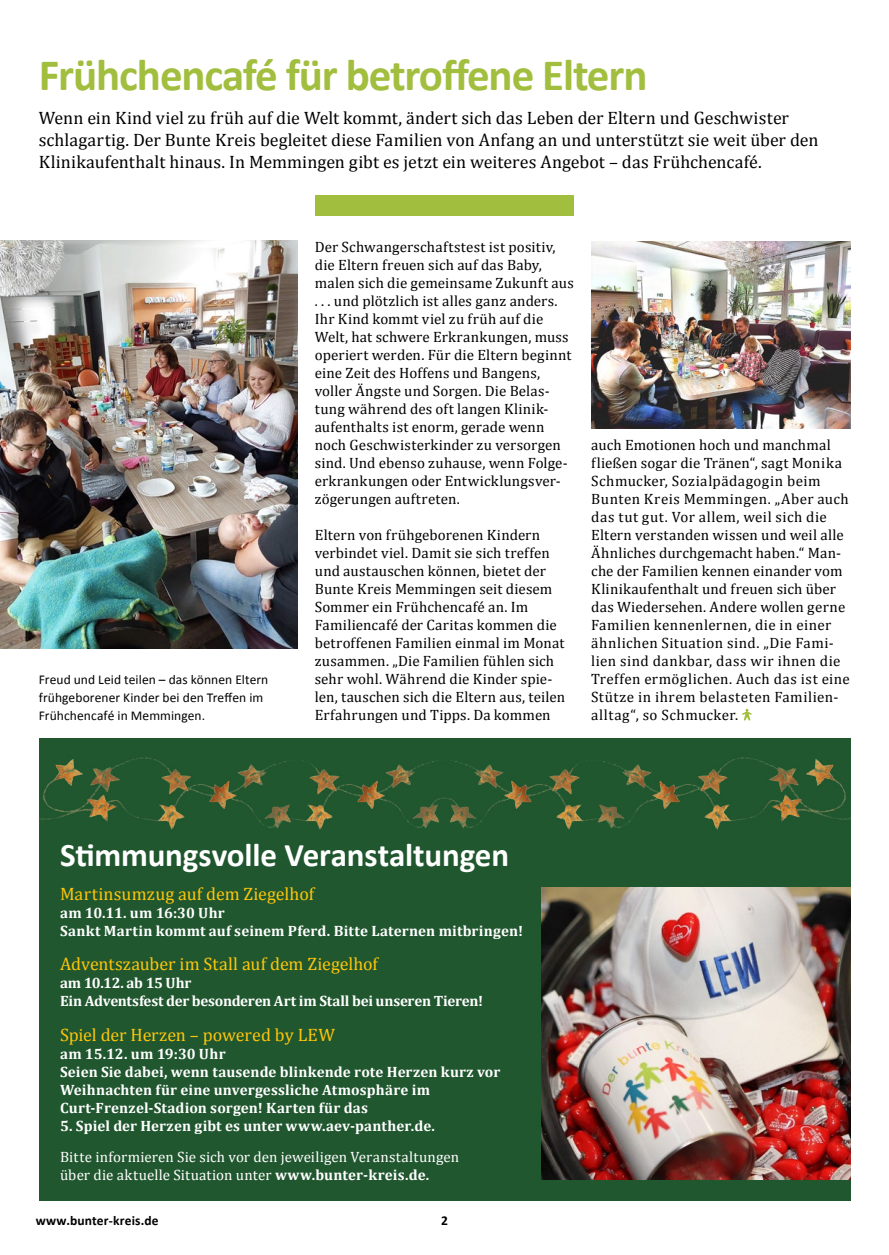
<style>
.page{position:relative;width:889px;height:1255px;background:#fff}
.page>*{position:absolute;margin:0;border:0;box-sizing:border-box;transform-origin:0 0}
.Gtx{font:700 45px "Calibri";letter-spacing:-.025em;color:#a2be3e}
.t1{font:700 33px "Calibri";letter-spacing:-.005em;color:#fff}
.t2{font:18px/21.6px "Cambria";color:#000}
.t3{font:18px "Cambria";letter-spacing:-.005em;color:#ffc60a}
.Gtx-2{font:15px/18px "Cambria";letter-spacing:.015em;color:#000}
.t4{font:700 15px/18px "Cambria";color:#fff}
.t5{font:15px/18px "Cambria";letter-spacing:.005em;color:#fff}
.BU{font:13.5px/18px "Calibri";letter-spacing:.005em;color:#000}
.t6{font:700 13.5px "Calibri";letter-spacing:.01em;color:#000}
.s1{font-weight:700}
</style>
<div class="page">
<div style="left:315px;top:196px;width:259px;height:20px;background:#a2be3e"></div>
<svg style="left:742px;top:708px;width:9px;height:12px"></svg>
<img style="left:0;top:240px;width:298px;height:408px">
<div style="left:39px;top:738px;width:811px;height:462px;background:#20572f"></div>
<img style="left:542px;top:887px;width:308px;height:292px">
<img style="left:591px;top:242px;width:259px;height:187px">
<img style="left:39px;top:757px;width:811px;height:73px">
<p class="Gtx" style="left:39px;top:43px;width:610px">Frühchencafé für betroffene Eltern</p>
<p class="t2" style="left:39px;top:107px;width:781px">Wenn ein Kind viel zu früh auf die Welt kommt, ändert sich das Leben der Eltern und Geschwister schlagartig. Der Bunte Kreis begleitet diese Familien von Anfang an und unterstützt sie weit über den<br>Klinikaufenthalt hinaus. In Memmingen gibt es jetzt ein weiteres Angebot – das Frühchencafé.</p>
<p class="BU" style="left:39px;top:670px;width:231px">Freud und Leid teilen – das können Eltern frühgeborener Kinder bei den Treffen im<br>Frühchencafé in Memmingen.</p>
<p class="Gtx-2" style="left:315px;top:238px;width:261px">Der Schwangerschaftstest ist positiv, die Eltern freuen sich auf das Baby, malen sich die gemeinsame Zukunft aus . . . und plötzlich ist alles ganz anders.<br>Ihr Kind kommt viel zu früh auf die Welt, hat schwere Erkrankungen, muss operiert werden. Für die Eltern beginnt eine Zeit des Hoffens und Bangens, voller Ängste und Sorgen. Die Belas&shy;tung während des oft langen Klinik&shy;aufenthalts ist enorm, gerade wenn noch Geschwisterkinder zu versorgen sind. Und ebenso zuhause, wenn Folge&shy;erkrankungen oder Entwicklungsver&shy;zögerungen auftreten.</p>
<p class="Gtx-2" style="left:315px;top:526px;width:252px">Eltern von frühgeborenen Kindern verbindet viel. Damit sie sich treffen und austauschen können, bietet der Bunte Kreis Memmingen seit diesem Sommer ein Frühchencafé an. Im Familiencafé der Caritas kommen die betroffenen Familien einmal im Monat zusammen. „Die Familien fühlen sich sehr wohl. Während die Kinder spie&shy;len, tauschen sich die Eltern aus, teilen Erfahrungen und Tipps. Da kommen</p>
<p class="Gtx-2" style="left:591px;top:436px;width:260px">auch Emotionen hoch und manchmal fließen sogar die Tränen“, sagt Monika Schmucker, Sozialpädagogin beim Bunten Kreis Memmingen. „Aber auch das tut gut. Vor allem, weil sich die Eltern verstanden wissen und weil alle Ähnliches durchgemacht haben.“ Man&shy;che der Familien kennen einander vom Klinikaufenthalt und freuen sich über das Wiedersehen. Andere wollen gerne Familien kennenlernen, die in einer ähnlichen Situation sind. „Die Fami&shy;lien sind dankbar, dass wir ihnen die Treffen ermöglichen. Auch das ist eine Stütze in ihrem belasteten Familien&shy;alltag“, so Schmucker.</p>
<p class="t1" style="left:60px;top:831px;width:450px">Stimmungsvolle Veranstaltungen</p>
<p class="t3" style="left:60px;top:883px;width:256px">Martinsumzug auf dem Ziegelhof</p>
<p class="t4" style="left:60px;top:903px;width:464px">am 10.11. um 16:30 Uhr<br>Sankt Martin kommt auf seinem Pferd. Bitte Laternen mitbringen!</p>
<p class="t3" style="left:60px;top:953px;width:319px">Adventszauber im Stall auf dem Ziegelhof</p>
<p class="t4" style="left:60px;top:973px;width:424px">am 10.12. ab 15 Uhr<br>Ein Adventsfest der besonderen Art im Stall bei unseren Tieren!</p>
<p class="t3" style="left:60px;top:1024px;width:276px">Spiel der Herzen – powered by LEW</p>
<p class="t4" style="left:60px;top:1044px;width:442px">am 15.12. um 19:30 Uhr<br>Seien Sie dabei, wenn tausende blinkende rote Herzen kurz vor Weihnachten für eine unvergessliche Atmosphäre im Curt-Frenzel-Stadion sorgen! Karten für das</p>
<p class="t4" style="left:60px;top:1116px;width:376px">5. Spiel der Herzen gibt es unter www.aev-panther.de.</p>
<p class="t5" style="left:60px;top:1147px;width:401px">Bitte informieren Sie sich vor den jeweiligen Veranstaltungen über die aktuelle Situation unter <span class="s1">www.bunter-kreis.de.</span></p>
<p class="t6" style="left:36px;top:1210px;width:124px">www.bunter-kreis.de</p>
<p class="t6" style="left:441px;top:1210px;width:8px">2</p>
</div>
